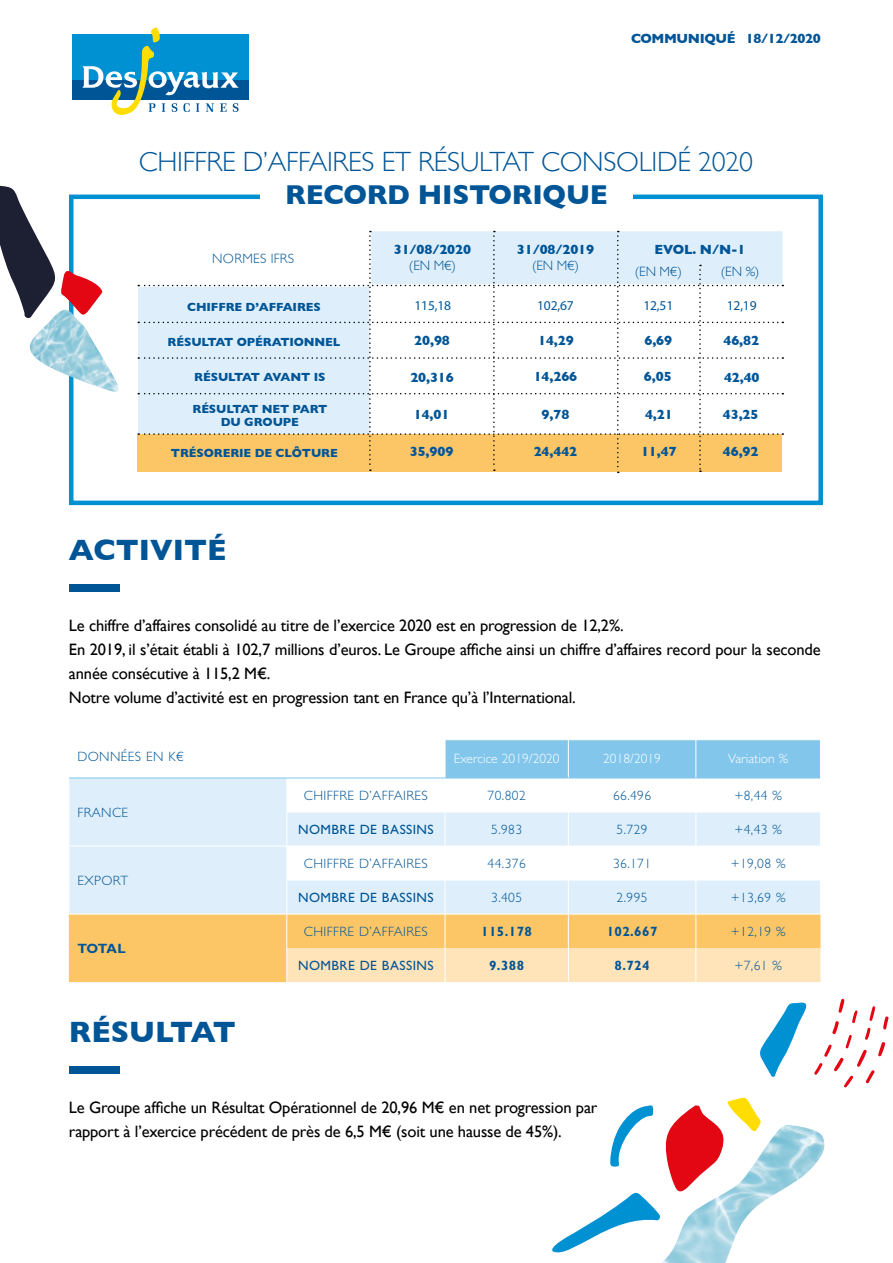
<style>
.page{position:relative;width:893px;height:1263px;background:#fff}
.page>*{position:absolute;margin:0;border:0;box-sizing:border-box;transform-origin:0 0}
.t1{font:700 30px "Gill Sans";color:#005597}
.t2{font:300 27.75px "Gill Sans";letter-spacing:-.01em;color:#005597}
.t3{font:700 27.75px "Gill Sans";letter-spacing:-.01em;color:#005597}
.t4{font:16.5px/24px "Gill Sans";letter-spacing:-.01em;color:#000}
.t5{font:300 13.5px "Gill Sans Std";letter-spacing:.03em;color:#005597}
.t6{font:700 13.5px "Gill Sans";letter-spacing:-.01em;color:#005597}
.t7{font:13.5px "Gill Sans Std";letter-spacing:.03em;color:#005597}
.t8{font:300 13.5px "Gill Sans Std";color:#fff}
.t9{font:300 13.5px "Gill Sans";letter-spacing:.02em;color:#005597}
.t10{font:700 13.5px "Gill Sans Std";letter-spacing:.03em;color:#005597}
.t11{font:13.5px "Myriad Pro";letter-spacing:-.01em;color:#005597}
.t12{font:700 13.5px "Gill Sans";letter-spacing:-.03em;color:#005597}
.t13{font:700 12px/13.5px "Gill Sans";letter-spacing:-.01em;color:#005597;text-align:center}
</style>
<div class="page">
<div style="left:69px;top:195px;width:754px;height:310px;border:4px solid #0091d3"></div>
<div style="left:260px;top:120px;width:373px;height:119px;background:#fff"></div>
<div style="left:72px;top:80px;width:177px;height:20px;background:#005597"></div>
<div style="left:72px;top:34px;width:177px;height:46px;background:#0091d3"></div>
<svg style="left:82px;top:27px;width:157px;height:88px"></svg>
<img style="left:661px;top:1125px;width:164px;height:138px">
<svg style="left:552px;top:1097px;width:210px;height:161px"></svg>
<svg style="left:760px;top:999px;width:129px;height:89px"></svg>
<svg style="left:0;top:185px;width:104px;height:125px"></svg>
<img style="left:23px;top:310px;width:96px;height:90px">
<div style="left:69px;top:584px;width:51px;height:7px;background:#005597"></div>
<div style="left:446px;top:740px;width:374px;height:38px;background:#82c6ec"></div>
<svg style="left:70px;top:779px;width:750px;height:135px;fill:#deeffb"></svg>
<div style="left:69px;top:915px;width:751px;height:67px;background:#fcc667"></div>
<div style="left:288px;top:948px;width:532px;height:34px;background:#ffe3b9"></div>
<hr style="left:287px;top:914px;width:1px;height:34px;background:#fff">
<hr style="left:445px;top:914px;width:1px;height:34px;background:#fff">
<hr style="left:568px;top:914px;width:1px;height:34px;background:#fff">
<hr style="left:696px;top:914px;width:1px;height:34px;background:#fff">
<hr style="left:287px;top:948px;width:1px;height:34px;background:#fff">
<hr style="left:445px;top:948px;width:1px;height:34px;background:#fff">
<hr style="left:568px;top:948px;width:1px;height:34px;background:#fff">
<hr style="left:696px;top:948px;width:1px;height:34px;background:#fff">
<hr style="left:287px;top:778px;width:1px;height:34px;background:#fff">
<hr style="left:445px;top:778px;width:1px;height:34px;background:#fff">
<hr style="left:568px;top:778px;width:1px;height:34px;background:#fff">
<hr style="left:696px;top:778px;width:1px;height:34px;background:#fff">
<hr style="left:287px;top:812px;width:1px;height:34px;background:#fff">
<hr style="left:445px;top:812px;width:1px;height:34px;background:#fff">
<hr style="left:568px;top:812px;width:1px;height:34px;background:#fff">
<hr style="left:696px;top:812px;width:1px;height:34px;background:#fff">
<hr style="left:69px;top:846px;width:218px;height:1px;background:#fff">
<hr style="left:287px;top:846px;width:158px;height:1px;background:#fff">
<hr style="left:287px;top:846px;width:1px;height:34px;background:#fff">
<hr style="left:445px;top:846px;width:123px;height:1px;background:#fff">
<hr style="left:445px;top:846px;width:1px;height:34px;background:#fff">
<hr style="left:568px;top:846px;width:128px;height:1px;background:#fff">
<hr style="left:568px;top:846px;width:1px;height:34px;background:#fff">
<hr style="left:696px;top:846px;width:125px;height:1px;background:#fff">
<hr style="left:696px;top:846px;width:1px;height:34px;background:#fff">
<hr style="left:287px;top:880px;width:158px;height:1px;background:#fff">
<hr style="left:287px;top:880px;width:1px;height:34px;background:#fff">
<hr style="left:445px;top:880px;width:123px;height:1px;background:#fff">
<hr style="left:445px;top:880px;width:1px;height:34px;background:#fff">
<hr style="left:568px;top:880px;width:128px;height:1px;background:#fff">
<hr style="left:568px;top:880px;width:1px;height:34px;background:#fff">
<hr style="left:696px;top:880px;width:125px;height:1px;background:#fff">
<hr style="left:696px;top:880px;width:1px;height:34px;background:#fff">
<hr style="left:568px;top:740px;width:1px;height:38px;background:#fff">
<hr style="left:696px;top:740px;width:1px;height:38px;background:#fff">
<hr style="left:287px;top:812px;width:158px;height:1px;background:#fff">
<hr style="left:445px;top:812px;width:123px;height:1px;background:#fff">
<hr style="left:568px;top:812px;width:128px;height:1px;background:#fff">
<hr style="left:696px;top:812px;width:125px;height:1px;background:#fff">
<hr style="left:69px;top:778px;width:218px;height:1px;background:#82c6ec">
<hr style="left:287px;top:778px;width:158px;height:1px;background:#82c6ec">
<hr style="left:445px;top:778px;width:123px;height:1px;background:#82c6ec">
<hr style="left:568px;top:778px;width:128px;height:1px;background:#82c6ec">
<hr style="left:696px;top:778px;width:124px;height:1px;background:#82c6ec">
<div style="left:69px;top:1066px;width:51px;height:8px;background:#005597"></div>
<svg style="left:138px;top:231px;width:645px;height:242px"></svg>
<p class="t12" style="left:631px;top:28px;width:191px">COMMUNIQUÉ 18/12/2020</p>
<h2 class="t2" style="left:139px;top:140px;width:615px">CHIFFRE D’AFFAIRES ET RÉSULTAT CONSOLIDÉ 2020</h2>
<h2 class="t3" style="left:285px;top:173px;width:324px">RECORD HISTORIQUE</h2>
<p class="t9" style="left:212px;top:248px;width:83px">NORMES IFRS</p>
<p class="t13" style="left:187px;top:300px;width:135px">CHIFFRE D’AFFAIRES</p>
<p class="t13" style="left:168px;top:335px;width:174px">RÉSULTAT OPÉRATIONNEL</p>
<p class="t13" style="left:194px;top:369px;width:133px">RÉSULTAT AVANT IS</p>
<p class="t13" style="left:192px;top:402px;width:136px">RÉSULTAT NET PART<br>DU GROUPE</p>
<p class="t6" style="left:394px;top:238px;width:79px">31/08/2020</p>
<p class="t9" style="left:409px;top:255px;width:49px">(EN M€)</p>
<p class="t6" style="left:517px;top:238px;width:79px">31/08/2019</p>
<p class="t9" style="left:532px;top:255px;width:49px">(EN M€)</p>
<p class="t11" style="left:537px;top:298px;width:38px">102,67</p>
<p class="t6" style="left:538px;top:330px;width:37px">14,29</p>
<p class="t6" style="left:534px;top:366px;width:45px">14,266</p>
<p class="t6" style="left:654px;top:238px;width:93px">EVOL. N/N-1</p>
<p class="t9" style="left:635px;top:261px;width:49px">(EN M€)</p>
<p class="t9" style="left:721px;top:261px;width:40px">(EN %)</p>
<p class="t11" style="left:643px;top:298px;width:31px">12,51</p>
<p class="t6" style="left:644px;top:330px;width:29px">6,69</p>
<p class="t6" style="left:644px;top:366px;width:29px">6,05</p>
<p class="t11" style="left:727px;top:298px;width:31px">12,19</p>
<p class="t6" style="left:723px;top:330px;width:37px">46,82</p>
<p class="t6" style="left:724px;top:366px;width:37px">42,40</p>
<p class="t6" style="left:723px;top:404px;width:37px">43,25</p>
<p class="t11" style="left:414px;top:298px;width:38px">115,18</p>
<p class="t6" style="left:414px;top:330px;width:37px">20,98</p>
<p class="t6" style="left:410px;top:366px;width:45px">20,316</p>
<p class="t6" style="left:414px;top:404px;width:37px">14,01</p>
<p class="t6" style="left:542px;top:404px;width:29px">9,78</p>
<p class="t6" style="left:645px;top:404px;width:29px">4,21</p>
<p class="t13" style="left:171px;top:446px;width:168px">TRÉSORERIE DE CLÔTURE</p>
<p class="t6" style="left:410px;top:440px;width:45px">35,909</p>
<p class="t6" style="left:534px;top:440px;width:45px">24,442</p>
<p class="t6" style="left:641px;top:440px;width:37px">11,47</p>
<p class="t6" style="left:723px;top:440px;width:37px">46,92</p>
<h1 class="t1" style="left:69px;top:526px;width:159px">ACTIVITÉ</h1>
<p class="t4" style="left:69px;top:613px;width:753px">Le chiffre d’affaires consolidé au titre de l’exercice 2020 est en progression de 12,2%.<br>En 2019, il s’était établi à 102,7 millions d’euros. Le Groupe affiche ainsi un chiffre d’affaires record pour la seconde année consécutive à 115,2 M€.<br>Notre volume d’activité est en progression tant en France qu’à l’International.</p>
<p class="t5" style="left:77px;top:749px;width:108px">DONNÉES EN K€</p>
<p class="t8" style="left:454px;top:751px;width:107px">Exercice 2019/2020</p>
<p class="t8" style="left:603px;top:751px;width:59px">2018/2019</p>
<p class="t8" style="left:728px;top:751px;width:62px">Variation %</p>
<p class="t5" style="left:77px;top:804px;width:52px">FRANCE</p>
<p class="t5" style="left:77px;top:872px;width:52px">EXPORT</p>
<p class="t10" style="left:77px;top:940px;width:50px">TOTAL</p>
<h1 class="t1" style="left:69px;top:1008px;width:168px">RÉSULTAT</h1>
<p class="t5" style="left:304px;top:787px;width:126px">CHIFFRE D’AFFAIRES</p>
<p class="t5" style="left:488px;top:787px;width:40px">70.802</p>
<p class="t5" style="left:613px;top:787px;width:40px">66.496</p>
<p class="t5" style="left:734px;top:787px;width:49px">+8,44 %</p>
<p class="t7" style="left:298px;top:821px;width:137px">NOMBRE DE BASSINS</p>
<p class="t5" style="left:491px;top:821px;width:33px">5.983</p>
<p class="t5" style="left:617px;top:821px;width:33px">5.729</p>
<p class="t5" style="left:734px;top:821px;width:49px">+4,43 %</p>
<p class="t5" style="left:304px;top:855px;width:126px">CHIFFRE D’AFFAIRES</p>
<p class="t5" style="left:488px;top:855px;width:40px">44.376</p>
<p class="t5" style="left:613px;top:855px;width:40px">36.171</p>
<p class="t5" style="left:731px;top:855px;width:56px">+19,08 %</p>
<p class="t7" style="left:298px;top:889px;width:137px">NOMBRE DE BASSINS</p>
<p class="t5" style="left:491px;top:889px;width:33px">3.405</p>
<p class="t5" style="left:617px;top:889px;width:33px">2.995</p>
<p class="t5" style="left:731px;top:889px;width:56px">+13,69 %</p>
<p class="t5" style="left:304px;top:924px;width:126px">CHIFFRE D’AFFAIRES</p>
<p class="t10" style="left:481px;top:923px;width:52px">115.178</p>
<p class="t10" style="left:607px;top:923px;width:52px">102.667</p>
<p class="t5" style="left:731px;top:924px;width:56px">+12,19 %</p>
<p class="t7" style="left:298px;top:957px;width:137px">NOMBRE DE BASSINS</p>
<p class="t10" style="left:489px;top:957px;width:37px">9.388</p>
<p class="t10" style="left:614px;top:957px;width:37px">8.724</p>
<p class="t5" style="left:734px;top:957px;width:49px">+7,61 %</p>
<p class="t4" style="left:69px;top:1095px;width:530px">Le Groupe affiche un Résultat Opérationnel de 20,96 M€ en net progression par rapport à l’exercice précédent de près de 6,5 M€ (soit une hausse de 45%).</p>
</div>
